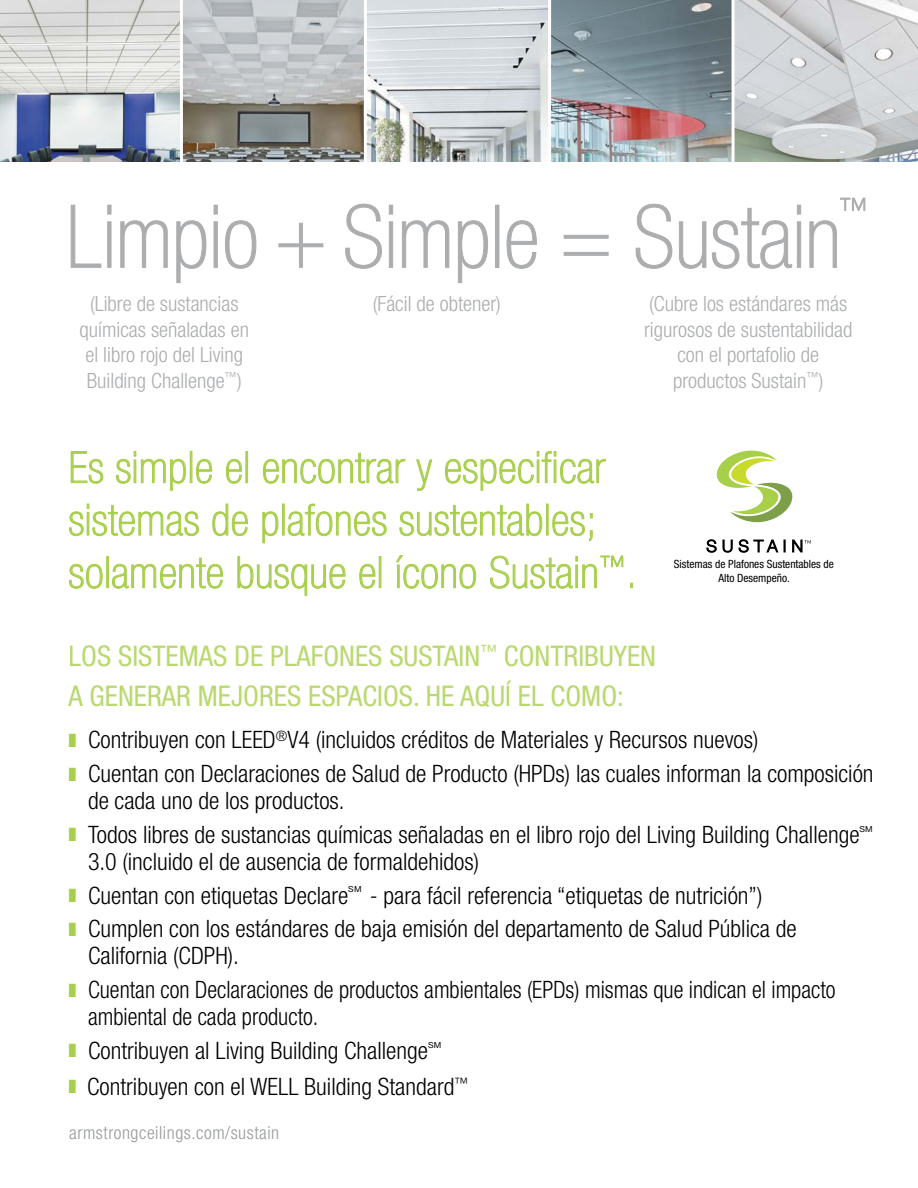
<style>
.page{position:relative;width:918px;height:1188px;background:#fff}
.page>*{position:absolute;margin:0;border:0;box-sizing:border-box;transform-origin:0 0}
.t1{font:100 condensed 87px "Helvetica Neue LT Std";color:#abadaf}
.t2{font:100 condensed 43.5px/52.5px "Helvetica Neue LT Std";letter-spacing:.01em;color:#a7cf4a}
.t3{font:condensed 28.5px/40.5px "Helvetica Neue LT Std";color:#b9d96e}
.t4{font:300 condensed 24px/33.8px "Helvetica Neue LT Std";color:#000}
.t5{font:300 condensed 24px/33.8px "Helvetica Neue LT Std";color:#000;scale:.95 1}
.t6{font:300 condensed 21px/25.5px "Helvetica Neue LT Std";color:#abadaf;text-align:center}
.t7{font:300 condensed 18px "Helvetica Neue LT Std";letter-spacing:.03em;color:#97999b}
.t8{font:condensed 11.4px/13.6px "Helvetica Neue LT Std";color:#000;text-align:center}
.t9{font:8.4px "Helvetica Neue LT Std";color:#000}
.s1{color:#a7cf4a}
</style>
<div class="page">
<img style="left:0;top:0;width:918px;height:162px">
<svg style="left:716px;top:451px;width:77px;height:72px"></svg>
<svg style="left:707px;top:540px;width:9px;height:12px"></svg>
<svg style="left:723px;top:540px;width:9px;height:12px"></svg>
<svg style="left:739px;top:540px;width:39px;height:12px"></svg>
<svg style="left:784px;top:540px;width:1px;height:12px"></svg>
<svg style="left:792px;top:540px;width:19px;height:12px"></svg>
<svg style="left:71px;top:451px;width:33px;height:33px"></svg>
<svg style="left:116px;top:452px;width:70px;height:39px"></svg>
<div style="left:190px;top:452px;width:2px;height:31px;border:1px solid #a7cf4a"></div>
<svg style="left:196px;top:459px;width:16px;height:25px"></svg>
<svg style="left:226px;top:459px;width:16px;height:25px"></svg>
<div style="left:246px;top:452px;width:2px;height:31px;border:1px solid #a7cf4a"></div>
<svg style="left:263px;top:452px;width:143px;height:32px"></svg>
<svg style="left:416px;top:459px;width:16px;height:32px"></svg>
<svg style="left:445px;top:451px;width:161px;height:40px"></svg>
<svg style="left:69px;top:504px;width:130px;height:32px"></svg>
<svg style="left:212px;top:503px;width:36px;height:33px"></svg>
<svg style="left:262px;top:511px;width:17px;height:33px"></svg>
<svg style="left:287px;top:503px;width:100px;height:33px"></svg>
<svg style="left:399px;top:503px;width:144px;height:33px"></svg>
<div style="left:546px;top:504px;width:2px;height:31px;border:1px solid #a7cf4a"></div>
<svg style="left:552px;top:511px;width:41px;height:30px"></svg>
<svg style="left:69px;top:564px;width:34px;height:25px"></svg>
<svg style="left:112px;top:557px;width:111px;height:32px"></svg>
<svg style="left:237px;top:556px;width:109px;height:40px"></svg>
<svg style="left:359px;top:564px;width:17px;height:25px"></svg>
<div style="left:379px;top:557px;width:2px;height:31px;border:1px solid #a7cf4a"></div>
<svg style="left:396px;top:555px;width:80px;height:34px"></svg>
<svg style="left:490px;top:555px;width:134px;height:34px"></svg>
<svg style="left:71px;top:205px;width:30px;height:63px"></svg>
<div style="left:107px;top:222px;width:4px;height:46px;border:1px solid #abadaf"></div>
<svg style="left:107px;top:205px;width:4px;height:9px"></svg>
<svg style="left:120px;top:220px;width:48px;height:48px"></svg>
<svg style="left:176px;top:220px;width:31px;height:63px"></svg>
<div style="left:214px;top:222px;width:4px;height:46px;border:1px solid #abadaf"></div>
<svg style="left:214px;top:205px;width:4px;height:9px"></svg>
<svg style="left:225px;top:220px;width:31px;height:49px"></svg>
<svg style="left:278px;top:223px;width:46px;height:45px"></svg>
<svg style="left:345px;top:204px;width:37px;height:65px"></svg>
<div style="left:389px;top:222px;width:4px;height:46px;border:1px solid #abadaf"></div>
<svg style="left:389px;top:205px;width:4px;height:9px"></svg>
<svg style="left:402px;top:220px;width:47px;height:48px"></svg>
<svg style="left:458px;top:220px;width:30px;height:63px"></svg>
<div style="left:495px;top:205px;width:4px;height:63px;border:1px solid #abadaf"></div>
<svg style="left:506px;top:220px;width:31px;height:49px"></svg>
<div style="left:564px;top:235px;width:44px;height:4px;border:1px solid #abadaf"></div>
<div style="left:564px;top:252px;width:44px;height:4px;border:1px solid #abadaf"></div>
<svg style="left:636px;top:204px;width:36px;height:65px"></svg>
<svg style="left:679px;top:221px;width:27px;height:48px"></svg>
<svg style="left:712px;top:205px;width:89px;height:64px"></svg>
<svg style="left:809px;top:220px;width:28px;height:48px"></svg>
<svg style="left:840px;top:197px;width:25px;height:14px"></svg>
<hr style="left:180px;top:0;width:3px;height:162px;background:#fff">
<hr style="left:364px;top:0;width:3px;height:162px;background:#fff">
<hr style="left:548px;top:0;width:3px;height:162px;background:#fff">
<hr style="left:732px;top:0;width:3px;height:162px;background:#fff">
<h1 class="t1" style="left:66px;top:188px;width:776px">Limpio + Simple = Sustain</h1>
<p class="t6" style="left:80px;top:291px;width:171px">(Libre de sustancias químicas señaladas en el libro rojo del Living<br>Building Challenge<sup>™</sup>)</p>
<p class="t6" style="left:373px;top:291px;width:130px">(Fácil de obtener)</p>
<p class="t6" style="left:644px;top:291px;width:210px">(Cubre los estándares más rigurosos de sustentabilidad con el portafolio de productos Sustain<sup>™</sup>)</p>
<h2 class="t2" style="left:69px;top:441px;width:570px">Es simple el encontrar y especificar sistemas de plafones sustentables; solamente busque el ícono Sustain<sup>™</sup>.</h2>
<p class="t3" style="left:69px;top:635px;width:589px">LOS SISTEMAS DE PLAFONES SUSTAIN<sup>™</sup> CONTRIBUYEN<br>A GENERAR MEJORES ESPACIOS. HE AQUÍ EL COMO:</p>
<p class="t8" style="left:674px;top:557px;width:162px">Sistemas de Plafones Sustentables de<br>Alto Desempeño.</p>
<p class="t4" style="left:69px;top:723px;width:807px"><span class="s1">❚</span> Contribuyen con LEED<sup>®</sup>V4 (incluidos créditos de Materiales y Recursos nuevos)<br><span class="s1">❚</span> Cuentan con Declaraciones de Salud de Producto (HPDs) las cuales informan la composición</p>
<p class="t4" style="left:69px;top:784px;width:793px;text-indent:19px">de cada uno de los productos.<br><span class="s1">❚</span> Todos libres de sustancias químicas señaladas en el libro rojo del Living Building Challenge</p>
<p class="t9" style="left:860px;top:824px;width:15px">SM</p>
<p class="t4" style="left:69px;top:844px;width:412px;text-indent:19px">3.0 (incluido el de ausencia de formaldehidos) <span class="s1">❚</span> Cuentan con etiquetas Declare</p>
<p class="t4" style="left:69px;top:878px;width:730px;text-indent:301px">- para fácil referencia “etiquetas de nutrición”)<br><span class="s1">❚</span> Cumplen con los estándares de baja emisión del departamento de Salud Pública de</p>
<p class="t4" style="left:69px;top:939px;width:769px;text-indent:19px">California (CDPH).<br><span class="s1">❚</span> Cuentan con Declaraciones de productos ambientales (EPDs) mismas que indican el impacto</p>
<p class="t5" style="left:69px;top:1000px;width:380px;text-indent:19px">ambiental de cada producto.<br><span class="s1">❚</span> Contribuyen al Living Building Challenge</p>
<p class="t9" style="left:348px;top:884px;width:15px">SM</p>
<p class="t9" style="left:428px;top:1040px;width:15px">SM</p>
<p class="t4" style="left:69px;top:1069px;width:402px"><span class="s1">❚</span> Contribuyen con el WELL Building Standard<sup>™</sup></p>
<p class="t7" style="left:69px;top:1122px;width:212px">armstrongceilings.com/sustain</p>
</div>
